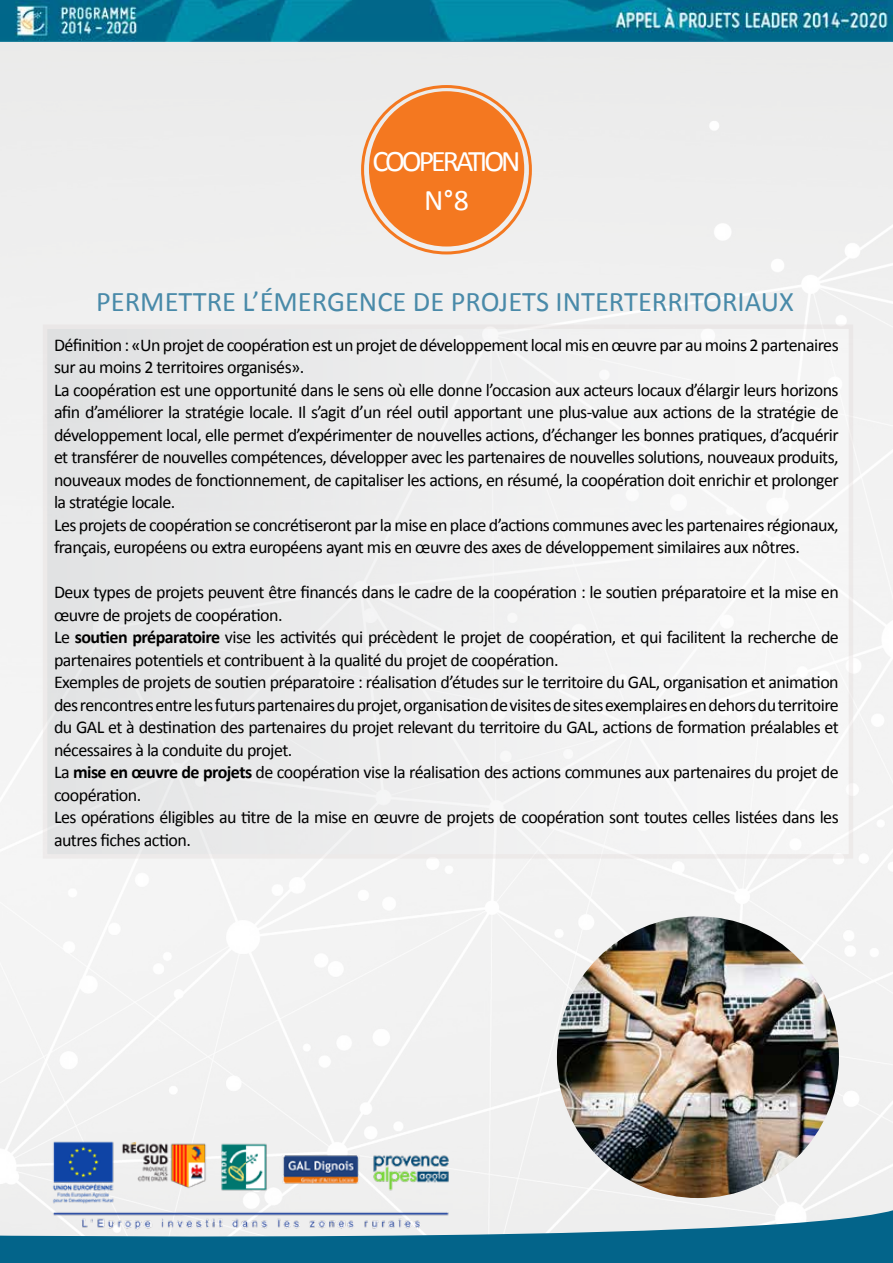
<style>
.page{position:relative;width:893px;height:1263px;background:#fff}
.page>*{position:absolute;margin:0;border:0;box-sizing:border-box;transform-origin:0 0}
.t1{font:30px/38.5px "Calibri";letter-spacing:-.1em;color:#fff;text-align:center}
.t2{font:28.5px "Calibri";color:#498aa9}
.t3{font:18px/22.5px "Calibri";letter-spacing:-.03em;color:#000}
.s1{font-weight:700}
</style>
<div class="page">
<div style="left:0;top:42px;width:893px;height:1160px;background:#f0f0f0"></div>
<div style="left:369px;top:91px;width:155px;height:155px;background:#f47820;border-radius:50%"></div>
<svg style="left:0;top:1202px;width:893px;height:61px;background:#4e90aa"></svg>
<img style="left:0;top:0;width:893px;height:42px">
<div style="left:45px;top:327px;width:806px;height:529px;background:#eeefef"></div>
<div style="left:43px;top:324px;width:810px;height:535px;border:4px solid #dfd5d4"></div>
<img style="left:42px;top:1126px;width:423px;height:109px">
<img style="left:557px;top:916px;width:282px;height:282px;border-radius:141px">
<h1 class="t1" style="left:372px;top:142px;width:150px">COOPERATION<br>N°8</h1>
<h2 class="t2" style="left:96px;top:284px;width:699px">PERMETTRE L’ÉMERGENCE DE PROJETS INTERTERRITORIAUX</h2>
<p class="t3" style="left:54px;top:333px;width:786px">Définition : «Un projet de coopération est un projet de développement local mis en œuvre par au moins 2 partenaires sur au moins 2 territoires organisés».<br>La coopération est une opportunité dans le sens où elle donne l’occasion aux acteurs locaux d’élargir leurs horizons afin d’améliorer la stratégie locale. Il s’agit d’un réel outil apportant une plus-value aux actions de la stratégie de développement local, elle permet d’expérimenter de nouvelles actions, d’échanger les bonnes pratiques, d’acquérir et transférer de nouvelles compétences, développer avec les partenaires de nouvelles solutions, nouveaux produits, nouveaux modes de fonctionnement, de capitaliser les actions, en résumé, la coopération doit enrichir et prolonger la stratégie locale.<br>Les projets de coopération se concrétiseront par la mise en place d’actions communes avec les partenaires régionaux, français, européens ou extra européens ayant mis en œuvre des axes de développement similaires aux nôtres.</p>
<p class="t3" style="left:54px;top:581px;width:786px">Deux types de projets peuvent être financés dans le cadre de la coopération : le soutien préparatoire et la mise en œuvre de projets de coopération.<br>Le <span class="s1">soutien préparatoire</span> vise les activités qui précèdent le projet de coopération, et qui facilitent la recherche de partenaires potentiels et contribuent à la qualité du projet de coopération.<br>Exemples de projets de soutien préparatoire : réalisation d’études sur le territoire du GAL, organisation et animation des rencontres entre les futurs partenaires du projet, organisation de visites de sites exemplaires en dehors du territoire du GAL et à destination des partenaires du projet relevant du territoire du GAL, actions de formation préalables et nécessaires à la conduite du projet.<br>La <span class="s1">mise en œuvre de projets</span> de coopération vise la réalisation des actions communes aux partenaires du projet de coopération.<br>Les opérations éligibles au titre de la mise en œuvre de projets de coopération sont toutes celles listées dans les autres fiches action.</p>
</div>
